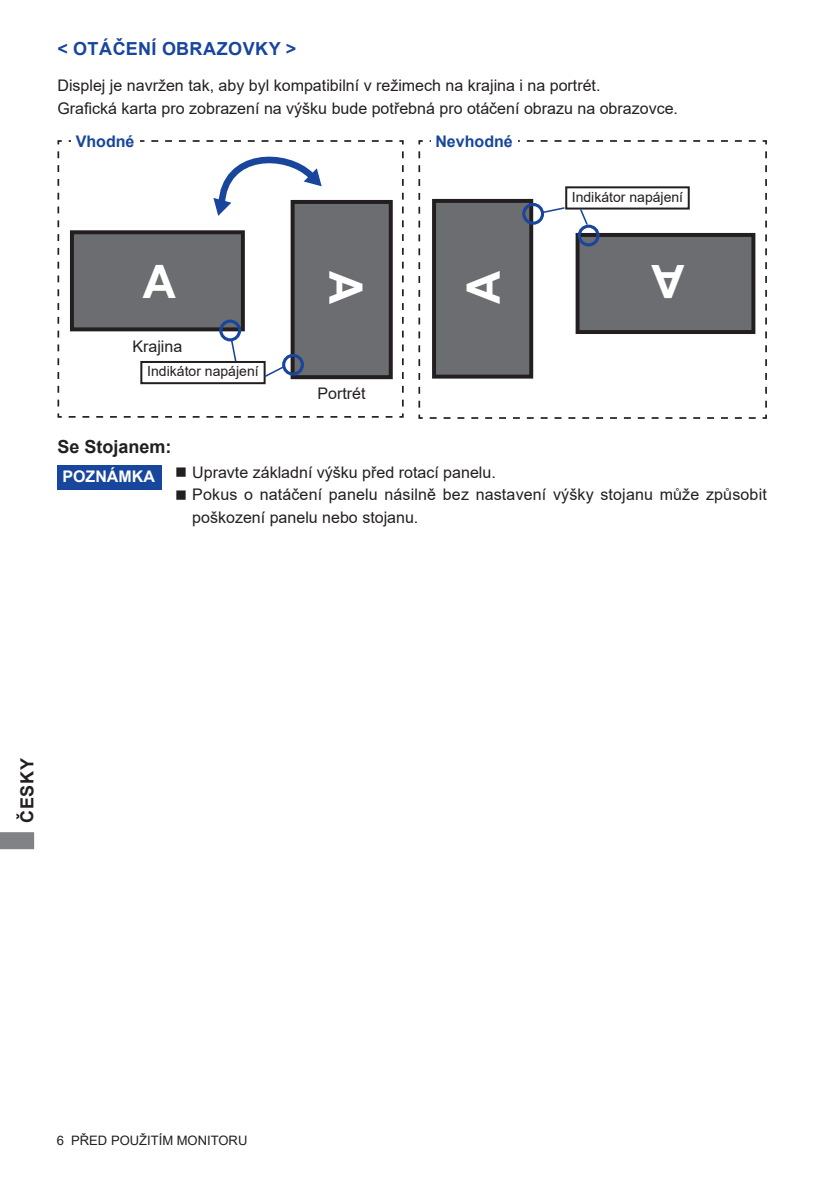
<style>
.page{position:relative;width:840px;height:1191px;background:#fff}
.page>*{position:absolute;margin:0;border:0;box-sizing:border-box;transform-origin:0 0}
.t1{font:700 46px "Arial";color:#fff}
.t2{font:700 18px "Arial";letter-spacing:.025em;color:#18469d}
.t3{font:700 18px "Arial";color:#231f20}
.t4{font:16px/22.6px "Arial";color:#231f20}
.t5{font:700 16px "Arial";color:#18469d}
.t6{font:700 16px "Arial";color:#fff}
.t7{font:14px "Arial";color:#231f20}
.t8{font:13px "Arial";color:#231f20}
</style>
<div class="page">
<svg style="left:0;top:832px;width:34px;height:17px"></svg>
<svg style="left:418px;top:140px;width:349px;height:279px"></svg>
<div style="left:577px;top:235px;width:176px;height:97px;background:#6c6d70"></div>
<div style="left:575px;top:233px;width:180px;height:101px;border:4px solid #231f20"></div>
<div style="left:434px;top:201px;width:97px;height:175px;background:#6c6d70"></div>
<div style="left:432px;top:199px;width:101px;height:179px;border:4px solid #231f20"></div>
<div style="left:431px;top:133px;width:86px;height:19px;background:#fff"></div>
<div style="left:522px;top:203px;width:21px;height:22px;border:3px solid #18469d;border-radius:50%"></div>
<svg style="left:541px;top:206px;width:24px;height:8px"></svg>
<div style="left:565px;top:186px;width:124px;height:23px;border:2px solid #231f20"></div>
<div style="left:577px;top:225px;width:22px;height:21px;border:3px solid #18469d;border-radius:50%"></div>
<svg style="left:578px;top:208px;width:10px;height:18px"></svg>
<div style="left:57px;top:465px;width:104px;height:24px;background:#18469d"></div>
<svg style="left:57px;top:140px;width:347px;height:278px"></svg>
<div style="left:72px;top:232px;width:171px;height:97px;background:#6c6d70"></div>
<div style="left:70px;top:230px;width:175px;height:101px;border:4px solid #231f20"></div>
<div style="left:292px;top:202px;width:98px;height:175px;background:#6c6d70"></div>
<div style="left:290px;top:200px;width:102px;height:179px;border:4px solid #231f20"></div>
<div style="left:71px;top:133px;width:68px;height:21px;background:#fff"></div>
<div style="left:219px;top:319px;width:22px;height:22px;border:3px solid #18469d;border-radius:50%"></div>
<svg style="left:230px;top:339px;width:7px;height:22px"></svg>
<div style="left:140px;top:361px;width:125px;height:23px;border:2px solid #231f20"></div>
<div style="left:282px;top:354px;width:22px;height:22px;border:3px solid #18469d;border-radius:50%"></div>
<svg style="left:263px;top:365px;width:21px;height:13px"></svg>
<svg style="left:213px;top:157px;width:108px;height:59px"></svg>
<p class="t2" style="left:57px;top:36px;width:240px">&lt; OTÁČENÍ OBRAZOVKY &gt;</p>
<p class="t4" style="left:57px;top:74px;width:621px">Displej je navržen tak, aby byl kompatibilní v režimech na krajina i na portrét.<br>Grafická karta pro zobrazení na výšku bude potřebná pro otáčení obrazu na obrazovce.</p>
<p class="t5" style="left:76px;top:130px;width:60px">Vhodné</p>
<p class="t4" style="left:132px;top:335px;width:51px">Krajina</p>
<p class="t7" style="left:147px;top:362px;width:113px">Indikátor napájení</p>
<h1 class="t1" style="left:378px;top:271px;width:35px;rotate:90deg">A</h1>
<p class="t4" style="left:317px;top:382px;width:50px">Portrét</p>
<p class="t5" style="left:435px;top:130px;width:79px">Nevhodné</p>
<h1 class="t1" style="left:451px;top:304px;width:35px;rotate:-90deg">A</h1>
<p class="t7" style="left:571px;top:187px;width:113px">Indikátor napájení</p>
<h1 class="t1" style="left:684px;top:314px;width:35px;rotate:-180deg">A</h1>
<p class="t3" style="left:57px;top:434px;width:116px">Se Stojanem:</p>
<p class="t6" style="left:62px;top:465px;width:94px">POZNÁMKA</p>
<p class="t4" style="left:175px;top:460px;width:322px">■ Upravte základní výšku před rotací panelu.</p>
<p class="t4" style="left:192px;top:483px;width:575px;text-indent:-17px">■ Pokus o natáčení panelu násilně bez nastavení výšky stojanu může způsobit poškození panelu nebo stojanu.</p>
<p class="t3" style="left:14px;top:822px;width:66px;rotate:-90deg">ČESKY</p>
<p class="t8" style="left:57px;top:1131px;width:192px">6 PŘED POUŽITÍM MONITORU</p>
</div>
